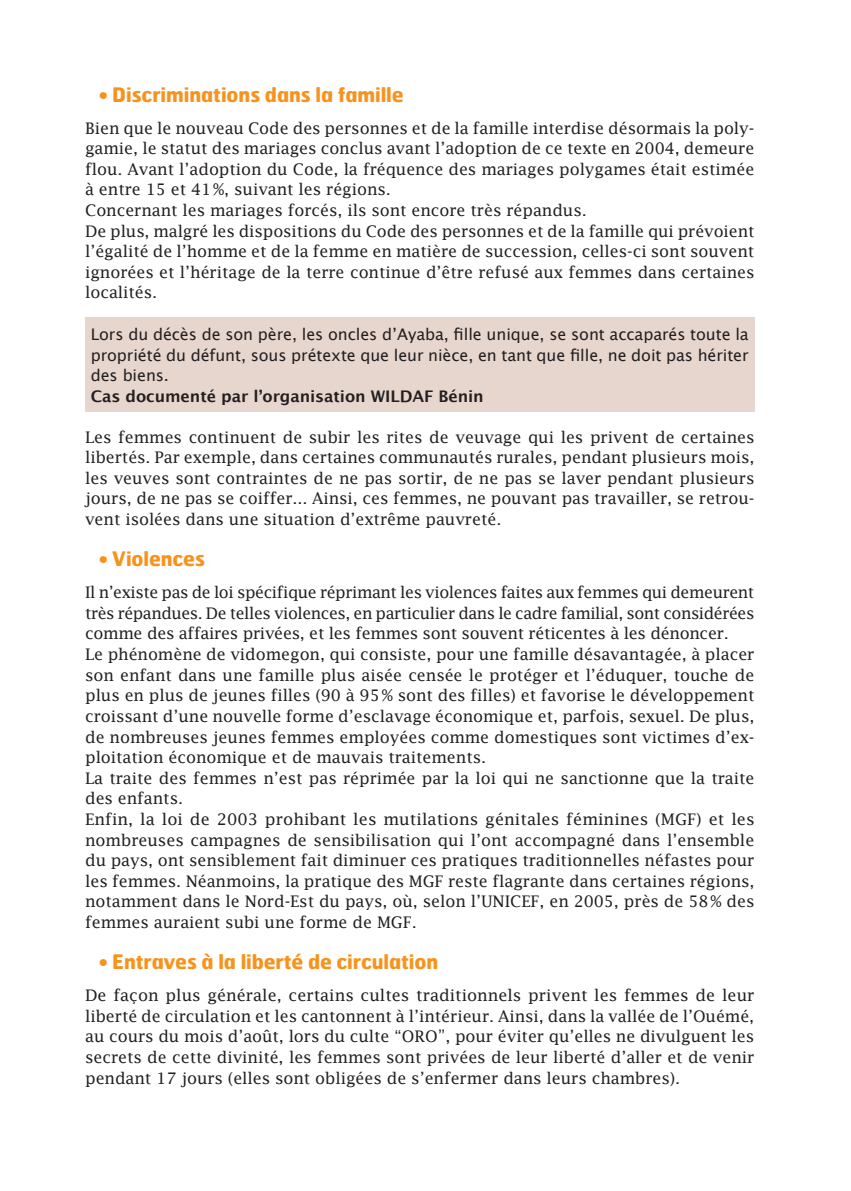
<style>
.page{position:relative;width:851px;height:1191px;background:#fff}
.page>*{position:absolute;margin:0;border:0;box-sizing:border-box;transform-origin:0 0}
.inter_orange{font:700 20px "Hermes";letter-spacing:-.005em;color:#f7931d}
.body{font:16px/20.6px "Lucida Fax";letter-spacing:-.005em;color:#231f20;text-align:justify}
.t1{font:16px/20.6px "Lucida Grande";letter-spacing:-.005em;color:#231f20}
.s1{font-weight:700}
</style>
<div class="page">
<div style="left:85px;top:317px;width:669px;height:95px;background:#e7d6ce"></div>
<p class="inter_orange" style="left:99px;top:81px;width:306px">• Discriminations dans la famille</p>
<p class="body" style="left:85px;top:117px;width:670px">Bien que le nouveau Code des personnes et de la famille interdise désormais la poly&shy;gamie, le statut des mariages conclus avant l’adoption de ce texte en 2004, demeure flou. Avant l’adoption du Code, la fréquence des mariages polygames était estimée à entre 15 et 41%, suivant les régions.</p>
<p class="body" style="left:85px;top:200px;width:503px">Concernant les mariages forcés, ils sont encore très répandus.</p>
<p class="body" style="left:85px;top:220px;width:671px">De plus, malgré les dispositions du Code des personnes et de la famille qui prévoient l’égalité de l’homme et de la femme en matière de succession, celles-ci sont souvent ignorées et l’héritage de la terre continue d’être refusé aux femmes dans certaines localités.</p>
<p class="t1" style="left:91px;top:324px;width:659px">Lors du décès de son père, les oncles d’Ayaba, fille unique, se sont accaparés toute la propriété du défunt, sous prétexte que leur nièce, en tant que fille, ne doit pas hériter des biens.<br><span class="s1">Cas documenté par l’organisation WILDAF Bénin</span></p>
<p class="body" style="left:85px;top:426px;width:670px">Les femmes continuent de subir les rites de veuvage qui les privent de certaines libertés. Par exemple, dans certaines communautés rurales, pendant plusieurs mois, les veuves sont contraintes de ne pas sortir, de ne pas se laver pendant plusieurs jours, de ne pas se coiffer... Ainsi, ces femmes, ne pouvant pas travailler, se retrou&shy;vent isolées dans une situation d’extrême pauvreté.</p>
<p class="inter_orange" style="left:99px;top:546px;width:108px">• Violences</p>
<p class="body" style="left:85px;top:582px;width:670px">Il n’existe pas de loi spécifique réprimant les violences faites aux femmes qui demeurent très répandues. De telles violences, en particulier dans le cadre familial, sont considérées comme des affaires privées, et les femmes sont souvent réticentes à les dénoncer.</p>
<p class="body" style="left:85px;top:644px;width:670px">Le phénomène de vidomegon, qui consiste, pour une famille désavantagée, à placer son enfant dans une famille plus aisée censée le protéger et l’éduquer, touche de plus en plus de jeunes filles (90 à 95% sont des filles) et favorise le développement croissant d’une nouvelle forme d’esclavage économique et, parfois, sexuel. De plus, de nombreuses jeunes femmes employées comme domestiques sont victimes d’ex&shy;ploitation économique et de mauvais traitements.</p>
<p class="body" style="left:85px;top:767px;width:670px">La traite des femmes n’est pas réprimée par la loi qui ne sanctionne que la traite des enfants.</p>
<p class="body" style="left:85px;top:808px;width:671px">Enfin, la loi de 2003 prohibant les mutilations génitales féminines (MGF) et les nombreuses campagnes de sensibilisation qui l’ont accompagné dans l’ensemble du pays, ont sensiblement fait diminuer ces pratiques traditionnelles néfastes pour les femmes. Néanmoins, la pratique des MGF reste flagrante dans certaines régions, notamment dans le Nord-Est du pays, où, selon l’UNICEF, en 2005, près de 58% des femmes auraient subi une forme de MGF.</p>
<p class="inter_orange" style="left:99px;top:948px;width:341px">• Entraves à la liberté de circulation</p>
<p class="body" style="left:85px;top:985px;width:670px">De façon plus générale, certains cultes traditionnels privent les femmes de leur liberté de circulation et les cantonnent à l’intérieur. Ainsi, dans la vallée de l’Ouémé, au cours du mois d’août, lors du culte “ORO”, pour éviter qu’elles ne divulguent les secrets de cette divinité, les femmes sont privées de leur liberté d’aller et de venir pendant 17 jours (elles sont obligées de s’enfermer dans leurs chambres).</p>
</div>
